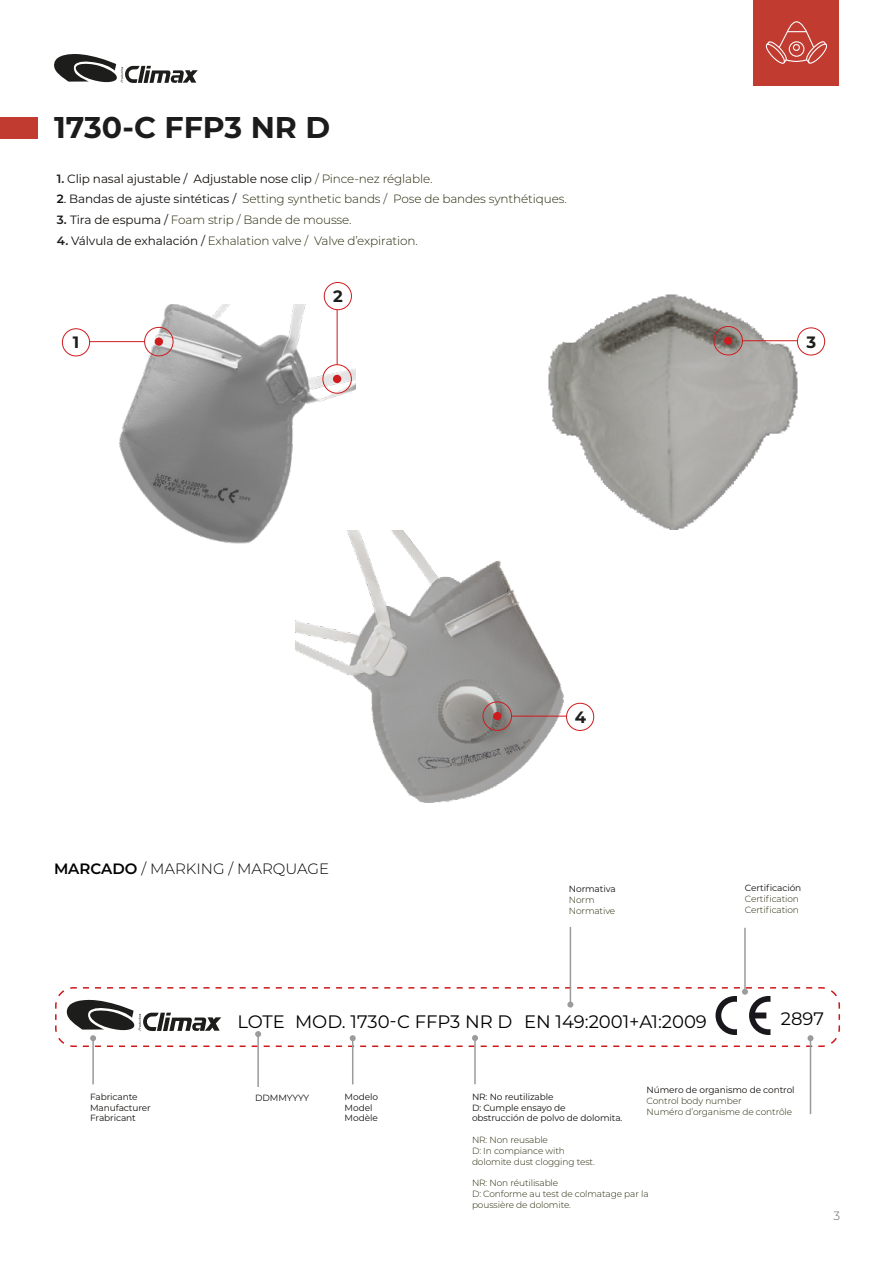
<style>
.page{position:relative;width:893px;height:1263px;background:#fff}
.page>*{position:absolute;margin:0;border:0;box-sizing:border-box;transform-origin:0 0}
.NOMBRE_PRODUCTO{font:700 30px "Montserrat";color:#1c1c1c}
.TITULO_2_pagina{font:18px "Montserrat";color:#000}
.t1{font:700 16.5px "Montserrat";color:#1d1d1b}
.TITULO_2_pagina-2{font:300 15px "Montserrat";color:#000}
.t2{font:300 12px "Montserrat";letter-spacing:-.01em;color:#252508}
.t3{font:12px "Montserrat";letter-spacing:-.01em;color:#13100d}
.t4{font:300 12px "Montserrat";color:#666563}
.TITULO_2_pagina-3{font:300 9px/10.8px "Montserrat";letter-spacing:-.01em;color:#252508}
.TITULO_2_pagina-4{font:9px "Montserrat";letter-spacing:-.01em;color:#13100d}
.s1{font-weight:600;color:#1d1d1b}
.s2{font-weight:300;color:#252508}
.s3{font-weight:600;color:#13100d}
.s4{font-weight:400;color:#13100d}
.s5{font-weight:600}
</style>
<div class="page">
<svg style="left:54px;top:54px;width:144px;height:29px"></svg>
<div style="left:0;top:117px;width:37px;height:21px;background:#c13b30"></div>
<img style="left:295px;top:531px;width:281px;height:272px">
<div style="left:62px;top:328px;width:28px;height:28px;border:1px solid #ce1b1e;border-radius:50%"></div>
<div style="left:324px;top:282px;width:28px;height:28px;border:1px solid #ce1b1e;border-radius:50%"></div>
<img style="left:105px;top:304px;width:251px;height:256px">
<hr style="left:90px;top:341px;width:55px;height:1px;background:#ce1b1e">
<hr style="left:337px;top:310px;width:1px;height:55px;background:#ce1b1e">
<div style="left:144px;top:327px;width:29px;height:29px;border:1px solid #ce1b1e;border-radius:50%"></div>
<div style="left:322px;top:364px;width:30px;height:30px;border:1px solid #ce1b1e;border-radius:50%"></div>
<div style="left:155px;top:338px;width:7px;height:7px;background:#ce1b1e;border-radius:50%"></div>
<div style="left:155px;top:337px;width:8px;height:9px;border:1px solid #ce1b1e;border-radius:50%"></div>
<div style="left:334px;top:375px;width:7px;height:7px;background:#ce1b1e;border-radius:50%"></div>
<div style="left:333px;top:375px;width:8px;height:8px;border:1px solid #ce1b1e;border-radius:50%"></div>
<div style="left:797px;top:328px;width:28px;height:27px;border:1px solid #ce1b1e;border-radius:50%"></div>
<img style="left:548px;top:294px;width:251px;height:236px">
<hr style="left:742px;top:340px;width:55px;height:1px;background:#ce1b1e">
<div style="left:713px;top:326px;width:30px;height:29px;border:1px solid #ce1b1e;border-radius:50%"></div>
<div style="left:725px;top:337px;width:7px;height:7px;background:#ce1b1e;border-radius:50%"></div>
<div style="left:724px;top:337px;width:8px;height:8px;border:1px solid #ce1b1e;border-radius:50%"></div>
<div style="left:566px;top:703px;width:28px;height:28px;border:1px solid #ce1b1e;border-radius:50%"></div>
<hr style="left:511px;top:716px;width:55px;height:1px;background:#ce1b1e">
<div style="left:483px;top:701px;width:29px;height:30px;border:1px solid #ce1b1e;border-radius:50%"></div>
<div style="left:494px;top:713px;width:7px;height:7px;background:#ce1b1e;border-radius:50%"></div>
<div style="left:493px;top:712px;width:8px;height:8px;border:1px solid #ce1b1e;border-radius:50%"></div>
<hr style="left:257px;top:1034px;width:2px;height:53px;background:#9b9b9a">
<hr style="left:92px;top:1038px;width:2px;height:46px;background:#9b9b9a">
<hr style="left:352px;top:1038px;width:1px;height:46px;background:#9b9b9a">
<hr style="left:474px;top:1038px;width:2px;height:46px;background:#9b9b9a">
<hr style="left:744px;top:928px;width:2px;height:64px;background:#9b9b9a">
<hr style="left:810px;top:1038px;width:1px;height:76px;background:#9b9b9a">
<hr style="left:570px;top:927px;width:1px;height:77px;background:#9b9b9a">
<svg style="left:55px;top:987px;width:759px;height:60px"></svg>
<div style="left:754px;top:0;width:85px;height:85px;background:#c13b30"></div>
<svg style="left:765px;top:21px;width:63px;height:43px"></svg>
<p class="NOMBRE_PRODUCTO" style="left:54px;top:106px;width:278px">1730-C FFP3 NR D</p>
<p class="t3" style="left:57px;top:170px;width:377px"><span class="s1">1.</span> Clip nasal ajustable / Adjustable nose clip <span class="s2">/ Pince-nez réglable.</span></p>
<p class="t2" style="left:57px;top:191px;width:511px"><span class="s3">2</span><span class="s4">. Bandas de ajuste sintéticas /</span> Setting synthetic bands / Pose de bandes synthétiques.</p>
<p class="t2" style="left:57px;top:212px;width:296px"><span class="s1">3.</span> <span class="s4">Tira de espuma /</span> Foam strip / Bande de mousse.</p>
<p class="t2" style="left:57px;top:233px;width:363px"><span class="s1">4.</span> <span class="s4">Válvula de exhalación /</span> Exhalation valve / Valve d’expiration.</p>
<p class="t1" style="left:73px;top:330px;width:8px">1</p>
<p class="t1" style="left:333px;top:284px;width:11px">2</p>
<p class="t1" style="left:806px;top:330px;width:11px">3</p>
<p class="t1" style="left:575px;top:705px;width:13px">4</p>
<p class="TITULO_2_pagina-2" style="left:54px;top:858px;width:277px"><span class="s5">MARCADO</span> / MARKING / MARQUAGE</p>
<p class="TITULO_2_pagina-4" style="left:569px;top:883px;width:48px">Normativa</p>
<p class="TITULO_2_pagina-3" style="left:569px;top:894px;width:27px">Norm</p>
<p class="TITULO_2_pagina-3" style="left:569px;top:905px;width:48px">Normative</p>
<p class="TITULO_2_pagina-4" style="left:745px;top:881px;width:58px">Certificación</p>
<p class="TITULO_2_pagina-3" style="left:745px;top:893px;width:56px">Certification</p>
<p class="TITULO_2_pagina-3" style="left:745px;top:904px;width:56px">Certification</p>
<p class="TITULO_2_pagina-4" style="left:90px;top:1090px;width:49px">Fabricante</p>
<p class="TITULO_2_pagina-4" style="left:90px;top:1101px;width:62px">Manufacturer</p>
<p class="TITULO_2_pagina-4" style="left:90px;top:1112px;width:47px">Frabricant</p>
<p class="TITULO_2_pagina" style="left:237px;top:1009px;width:49px">LOTE</p>
<p class="TITULO_2_pagina" style="left:295px;top:1009px;width:219px">MOD. 1730-C FFP3 NR D</p>
<p class="TITULO_2_pagina" style="left:524px;top:1009px;width:184px">EN 149:2001+A1:2009</p>
<p class="TITULO_2_pagina" style="left:781px;top:1006px;width:45px">2897</p>
<p class="TITULO_2_pagina-4" style="left:255px;top:1091px;width:56px">DDMMYYYY</p>
<p class="TITULO_2_pagina-4" style="left:345px;top:1090px;width:35px">Modelo</p>
<p class="TITULO_2_pagina-4" style="left:345px;top:1101px;width:29px">Model</p>
<p class="TITULO_2_pagina-4" style="left:345px;top:1112px;width:35px">Modèle</p>
<p class="TITULO_2_pagina-4" style="left:647px;top:1084px;width:150px">Número de organismo de control</p>
<p class="TITULO_2_pagina-3" style="left:647px;top:1095px;width:96px">Control body number</p>
<p class="TITULO_2_pagina-3" style="left:647px;top:1106px;width:147px">Numéro d’organisme de contrôle</p>
<p class="TITULO_2_pagina-4" style="left:472px;top:1090px;width:83px">NR: No reutilizable</p>
<p class="TITULO_2_pagina-4" style="left:472px;top:1101px;width:95px">D: Cumple ensayo de</p>
<p class="TITULO_2_pagina-4" style="left:472px;top:1112px;width:152px">obstrucción de polvo de dolomita.</p>
<p class="TITULO_2_pagina-3" style="left:472px;top:1134px;width:78px">NR: Non reusable</p>
<p class="TITULO_2_pagina-3" style="left:472px;top:1145px;width:95px">D: In compiance with</p>
<p class="TITULO_2_pagina-3" style="left:472px;top:1156px;width:125px">dolomite dust clogging test.</p>
<p class="TITULO_2_pagina-3" style="left:472px;top:1177px;width:88px">NR: Non réutilisable</p>
<p class="TITULO_2_pagina-3" style="left:472px;top:1188px;width:178px">D: Conforme au test de colmatage par la poussière de dolomite.</p>
<h3 class="t4" style="left:833px;top:1208px;width:8px">3</h3>
</div>
